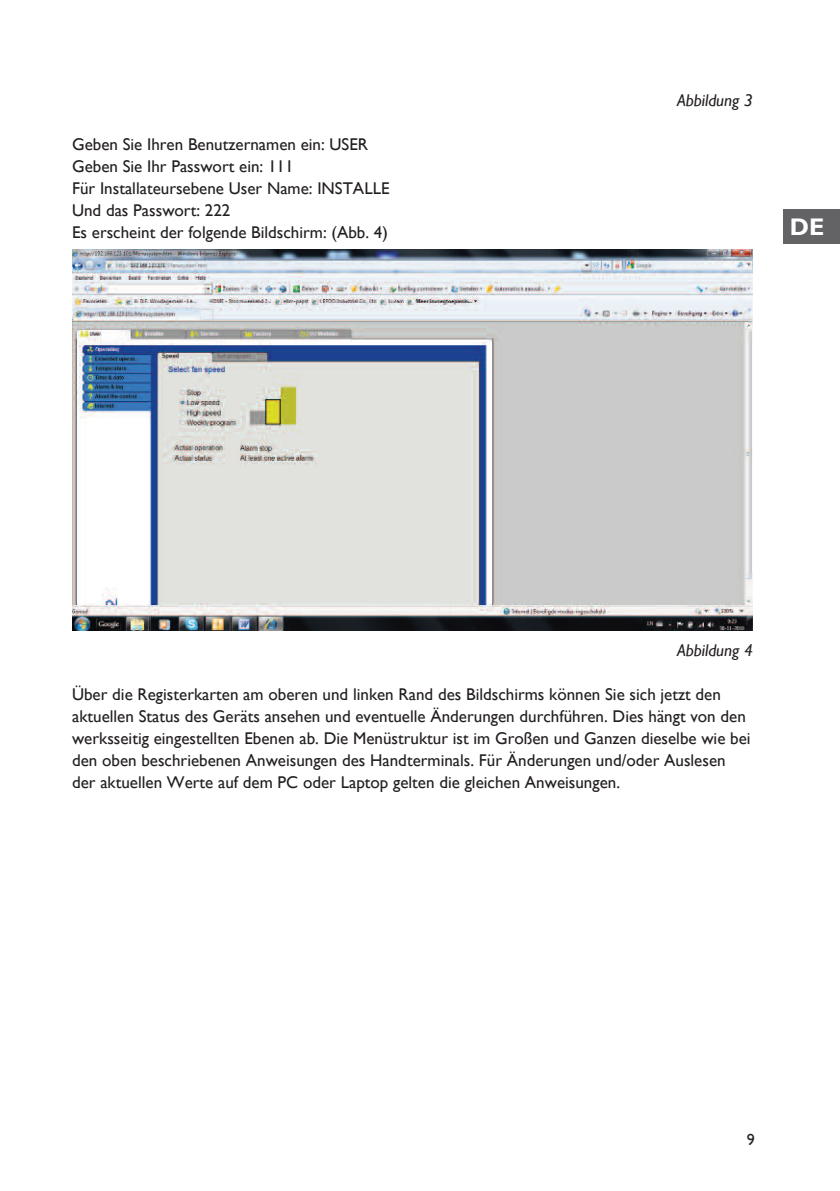
<style>
.page{position:relative;width:840px;height:1191px;background:#fff}
.page>*{position:absolute;margin:0;border:0;box-sizing:border-box;transform-origin:0 0}
.Normaal{font:700 24px "Gill Sans";color:#fff}
.TB_basis_NL{font:17px/22px "Gill Sans";color:#231f20}
.Kop2{font:italic 17px "Gill Sans";color:#231f20}
.Normaal-2{font:16px "Gill Sans";color:#231f20}
</style>
<div class="page">
<div style="left:782px;top:210px;width:57px;height:34px;background:#636366"></div>
<img style="left:72px;top:249px;width:680px;height:382px">
<p class="TB_basis_NL" style="left:72px;top:133px;width:297px">Geben Sie Ihren Benutzernamen ein: USER</p>
<p class="TB_basis_NL" style="left:72px;top:155px;width:223px">Geben Sie Ihr Passwort ein: 111</p>
<p class="TB_basis_NL" style="left:72px;top:177px;width:319px">Für Installateursebene User Name: INSTALLE</p>
<p class="TB_basis_NL" style="left:72px;top:199px;width:160px">Und das Passwort: 222</p>
<p class="TB_basis_NL" style="left:72px;top:221px;width:317px">Es erscheint der folgende Bildschirm: (Abb. 4)</p>
<p class="Kop2" style="left:676px;top:90px;width:77px">Abbildung 3</p>
<p class="Normaal" style="left:789px;top:213px;width:36px">DE</p>
<p class="Kop2" style="left:676px;top:640px;width:77px">Abbildung 4</p>
<p class="TB_basis_NL" style="left:72px;top:683px;width:679px">Über die Registerkarten am oberen und linken Rand des Bildschirms können Sie sich jetzt den aktuellen Status des Geräts ansehen und eventuelle Änderungen durchführen. Dies hängt von den werksseitig eingestellten Ebenen ab. Die Menüstruktur ist im Großen und Ganzen dieselbe wie bei den oben beschriebenen Anweisungen des Handterminals. Für Änderungen und/oder Auslesen der aktuellen Werte auf dem PC oder Laptop gelten die gleichen Anweisungen.</p>
<p class="Normaal-2" style="left:746px;top:1130px;width:9px">9</p>
</div>
